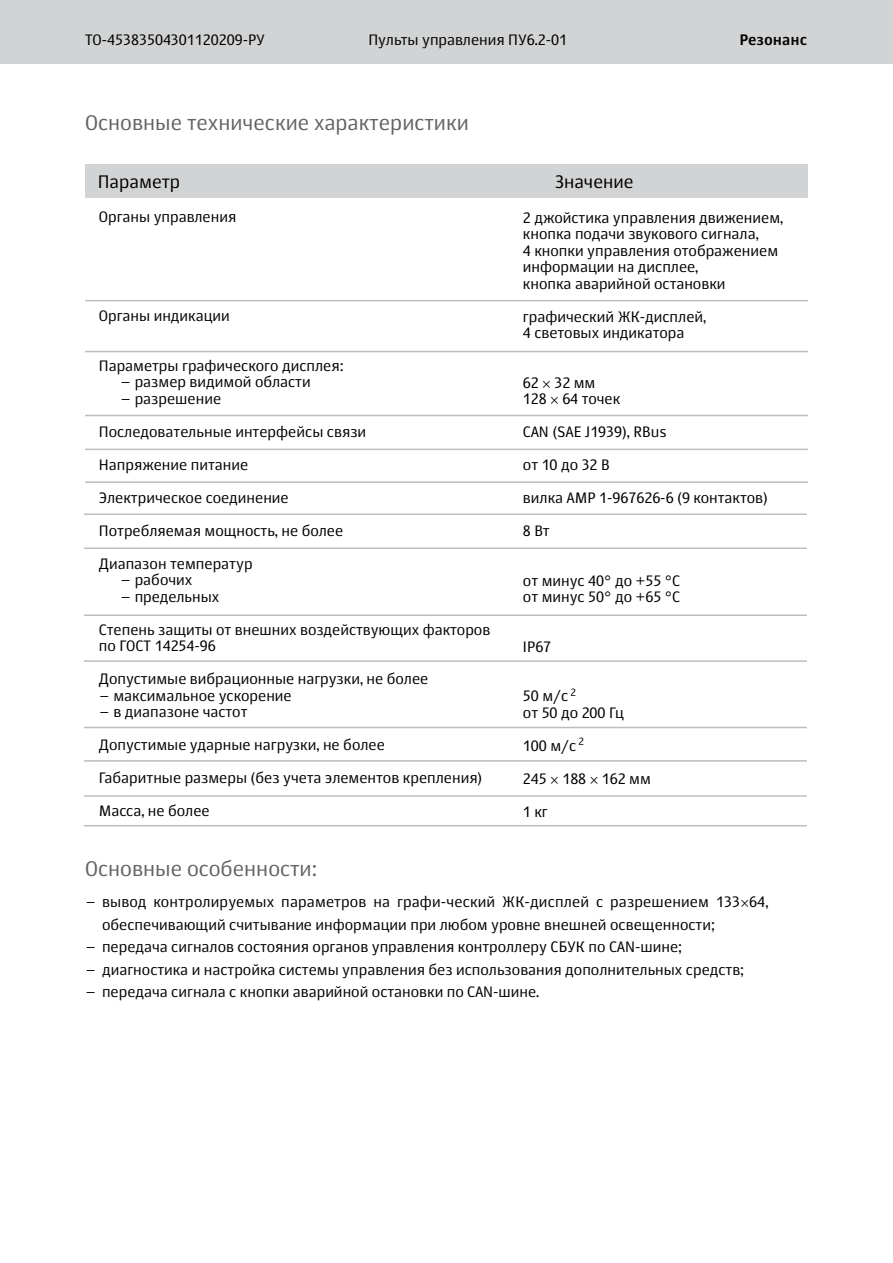
<style>
.page{position:relative;width:893px;height:1263px;background:#fff}
.page>*{position:absolute;margin:0;border:0;box-sizing:border-box;transform-origin:0 0}
.t1{font:21px "Story";color:#636467}
.t2{font:18px "Story";color:#000}
.t3{font:15px/16.5px "Story";color:#000}
.t4{font:700 15px "Story";color:#000}
.s1{font-family:"Minion Pro"}
</style>
<div class="page">
<div style="left:0;top:0;width:893px;height:64px;background:#d1d3d4"></div>
<div style="left:85px;top:165px;width:723px;height:33px;background:#d1d3d4"></div>
<hr style="left:85px;top:300px;width:723px;height:1px;background:#bcbdc0">
<hr style="left:85px;top:351px;width:723px;height:1px;background:#bcbdc0">
<hr style="left:85px;top:415px;width:723px;height:1px;background:#bcbdc0">
<hr style="left:85px;top:449px;width:723px;height:1px;background:#bcbdc0">
<hr style="left:85px;top:481px;width:723px;height:2px;background:#bcbdc0">
<hr style="left:84px;top:513px;width:723px;height:2px;background:#bcbdc0">
<hr style="left:84px;top:547px;width:723px;height:2px;background:#bcbdc0">
<hr style="left:84px;top:614px;width:723px;height:2px;background:#bcbdc0">
<hr style="left:84px;top:660px;width:723px;height:2px;background:#bcbdc0">
<hr style="left:84px;top:727px;width:723px;height:1px;background:#bcbdc0">
<hr style="left:84px;top:760px;width:723px;height:2px;background:#bcbdc0">
<hr style="left:84px;top:795px;width:723px;height:2px;background:#bcbdc0">
<hr style="left:84px;top:825px;width:723px;height:1px;background:#bcbdc0">
<p class="t3" style="left:85px;top:31px;width:181px">ТО-45383504301120209-РУ</p>
<p class="t3" style="left:368px;top:31px;width:200px">Пульты управления ПУ6.2-01</p>
<p class="t4" style="left:740px;top:30px;width:69px">Резонанс</p>
<h1 class="t1" style="left:85px;top:109px;width:385px">Основные технические характеристики</h1>
<p class="t2" style="left:98px;top:170px;width:84px">Параметр</p>
<p class="t2" style="left:555px;top:170px;width:80px">Значение</p>
<p class="t3" style="left:99px;top:208px;width:139px">Органы управления</p>
<p class="t3" style="left:523px;top:209px;width:262px">2 джойстика управления движением, кнопка подачи звукового сигнала,<br>4 кнопки управления отображением информации на дисплее,<br>кнопка аварийной остановки</p>
<p class="t3" style="left:523px;top:308px;width:185px">графический ЖК-дисплей,<br>4 световых индикатора</p>
<p class="t3" style="left:523px;top:374px;width:99px">62 <span class="s1">×</span> 32 мм<br>128 <span class="s1">×</span> 64 точек</p>
<p class="t3" style="left:523px;top:424px;width:145px">CAN (SAE J1939), RBus</p>
<p class="t3" style="left:523px;top:457px;width:88px">от 10 до 32 В</p>
<p class="t3" style="left:523px;top:490px;width:246px">вилка AMP 1-967626-6 (9 контактов)</p>
<p class="t3" style="left:523px;top:523px;width:28px">8 Вт</p>
<p class="t3" style="left:523px;top:572px;width:159px">от минус 40° до +55 °С от минус 50° до +65 °С</p>
<p class="t3" style="left:523px;top:638px;width:30px">IP67</p>
<p class="t3" style="left:523px;top:688px;width:103px">50 м/с <sup>2<br></sup>от 50 до 200 Гц</p>
<p class="t3" style="left:523px;top:737px;width:63px">100 м/с <sup>2</sup></p>
<p class="t3" style="left:523px;top:770px;width:129px">245 <span class="s1">×</span> 188 <span class="s1">×</span> 162 мм</p>
<p class="t3" style="left:523px;top:803px;width:26px">1 кг</p>
<p class="t3" style="left:99px;top:307px;width:133px">Органы индикации</p>
<p class="t3" style="left:99px;top:357px;width:246px">Параметры графического дисплея:</p>
<p class="t3" style="left:120px;top:373px;width:192px">– размер видимой области</p>
<p class="t3" style="left:120px;top:390px;width:103px">– разрешение</p>
<p class="t3" style="left:99px;top:423px;width:269px">Последовательные интерфейсы связи</p>
<p class="t3" style="left:99px;top:456px;width:151px">Напряжение питание</p>
<p class="t3" style="left:99px;top:489px;width:191px">Электрическое соединение</p>
<p class="t3" style="left:99px;top:522px;width:246px">Потребляемая мощность, не более</p>
<p class="t3" style="left:99px;top:555px;width:155px">Диапазон температур</p>
<p class="t3" style="left:120px;top:571px;width:74px">– рабочих</p>
<p class="t3" style="left:120px;top:588px;width:101px">– предельных</p>
<p class="t3" style="left:99px;top:621px;width:393px">Степень защиты от внешних воздействующих факторов по ГОСТ 14254-96</p>
<p class="t3" style="left:99px;top:670px;width:331px">Допустимые вибрационные нагрузки, не более</p>
<p class="t3" style="left:99px;top:687px;width:194px">– максимальное ускорение</p>
<p class="t3" style="left:99px;top:703px;width:150px">– в диапазоне частот</p>
<p class="t3" style="left:99px;top:736px;width:287px">Допустимые ударные нагрузки, не более</p>
<p class="t3" style="left:99px;top:769px;width:385px">Габаритные размеры (без учета элементов крепления)</p>
<p class="t3" style="left:99px;top:802px;width:112px">Масса, не более</p>
<h1 class="t1" style="left:85px;top:856px;width:234px">Основные особенности:</h1>
<p class="t3" style="left:102px;top:890px;width:668px;line-height:22.5px;text-indent:-17px">– вывод контролируемых параметров на графи-ческий ЖК-дисплей с разрешением 133<span class="s1">×</span>64, обеспечивающий считывание информации при любом уровне внешней освещенности;</p>
<p class="t3" style="left:85px;top:938px;width:599px">– передача сигналов состояния органов управления контроллеру СБУК по CAN-шине;</p>
<p class="t3" style="left:85px;top:961px;width:661px">– диагностика и настройка системы управления без использования дополнительных средств;</p>
<p class="t3" style="left:85px;top:983px;width:456px">– передача сигнала с кнопки аварийной остановки по CAN-шине.</p>
</div>
